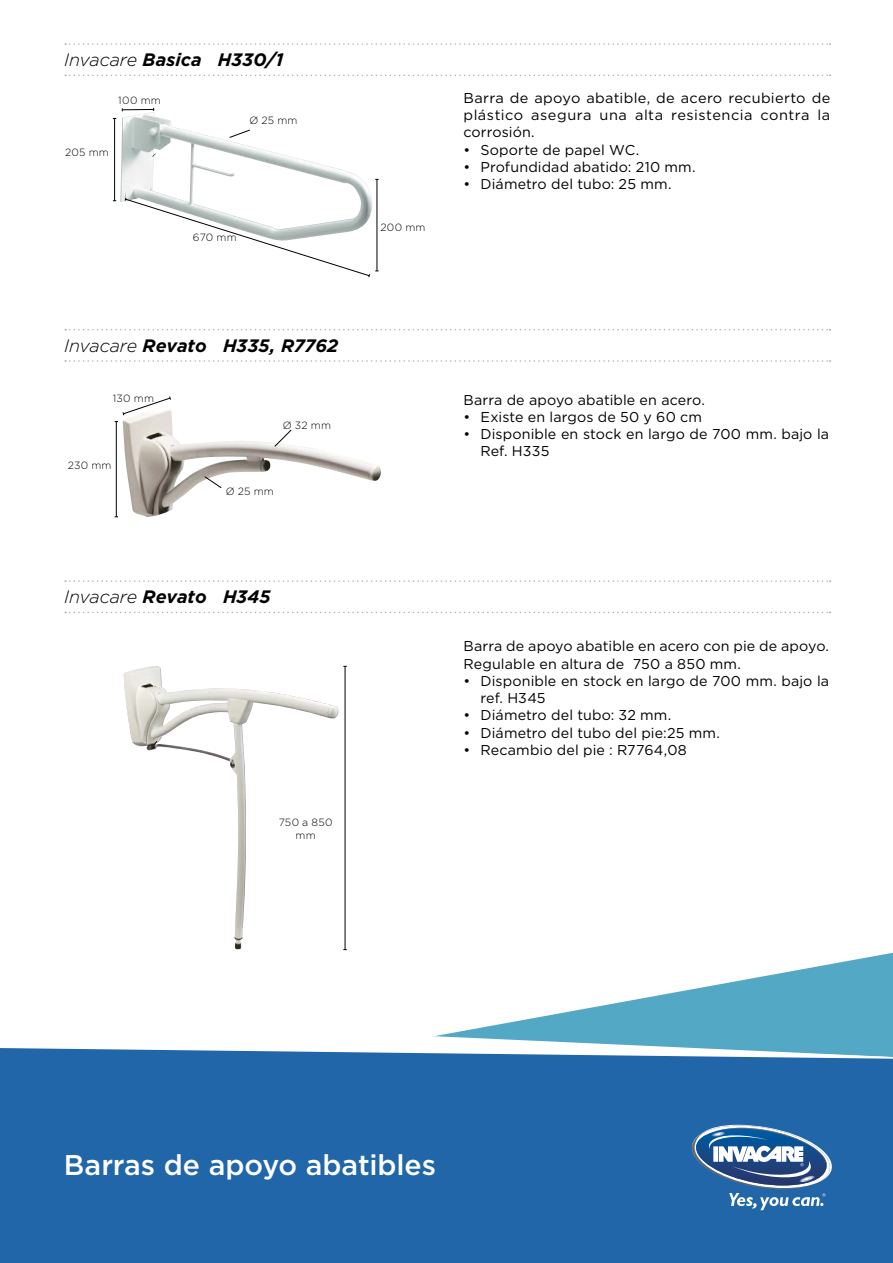
<style>
.page{position:relative;width:893px;height:1263px;background:#fff}
.page>*{position:absolute;margin:0;border:0;box-sizing:border-box;transform-origin:0 0}
.t1{font:500 28.5px "Gotham";letter-spacing:-.005em;color:#fff}
.t2{font:italic 700 18px "Gotham";color:#000}
.t3{font:14.25px/17.2px "Gotham";letter-spacing:.01em;color:#000}
.t4{font:300 10.5px/12.6px "Gotham";letter-spacing:.025em;color:#000;text-align:center}
.s1{font-weight:300}
</style>
<div class="page">
<svg style="left:545px;top:952px;width:348px;height:64px"></svg>
<div style="left:0;top:1059px;width:893px;height:204px;background:#2066a9"></div>
<svg style="left:0;top:1016px;width:893px;height:43px"></svg>
<img style="left:689px;top:1133px;width:130px;height:56px">
<img style="left:691px;top:1125px;width:142px;height:63px">
<img style="left:713px;top:1128px;width:116px;height:42px">
<svg style="left:729px;top:1193px;width:96px;height:17px"></svg>
<svg style="left:694px;top:1129px;width:134px;height:56px"></svg>
<svg style="left:65px;top:43px;width:765px;height:2px"></svg>
<svg style="left:65px;top:75px;width:765px;height:1px"></svg>
<svg style="left:65px;top:329px;width:765px;height:1px"></svg>
<svg style="left:65px;top:360px;width:765px;height:2px"></svg>
<svg style="left:65px;top:580px;width:765px;height:2px"></svg>
<svg style="left:65px;top:612px;width:765px;height:1px"></svg>
<img style="left:124px;top:667px;width:214px;height:282px">
<hr style="left:345px;top:666px;width:1px;height:284px;background:#000">
<svg style="left:153px;top:740px;width:5px;height:6px"></svg>
<img style="left:123px;top:411px;width:258px;height:106px">
<hr style="left:116px;top:422px;width:1px;height:95px;background:#000">
<svg style="left:115px;top:396px;width:56px;height:26px"></svg>
<svg style="left:274px;top:429px;width:18px;height:18px"></svg>
<svg style="left:204px;top:476px;width:18px;height:13px"></svg>
<img style="left:120px;top:112px;width:252px;height:90px">
<hr style="left:122px;top:109px;width:32px;height:1px;background:#000">
<svg style="left:152px;top:153px;width:4px;height:4px"></svg>
<hr style="left:114px;top:118px;width:1px;height:83px;background:#000">
<hr style="left:377px;top:179px;width:1px;height:92px;background:#000">
<svg style="left:124px;top:197px;width:255px;height:81px"></svg>
<svg style="left:229px;top:129px;width:22px;height:9px"></svg>
<p class="t2" style="left:64px;top:48px;width:221px"><span class="s1">Invacare</span> Basica H330/1</p>
<p class="t4" style="left:118px;top:94px;width:44px">100 mm</p>
<p class="t4" style="left:65px;top:145px;width:45px">205 mm</p>
<p class="t4" style="left:249px;top:114px;width:50px">Ø 25 mm</p>
<p class="t4" style="left:193px;top:230px;width:45px">670 mm</p>
<p class="t2" style="left:64px;top:333px;width:275px"><span class="s1">Invacare</span> Revato H335, R7762</p>
<p class="t4" style="left:113px;top:391px;width:43px">130 mm</p>
<p class="t4" style="left:68px;top:458px;width:45px">230 mm</p>
<p class="t4" style="left:283px;top:418px;width:50px">Ø 32 mm</p>
<p class="t4" style="left:226px;top:484px;width:50px">Ø 25 mm</p>
<p class="t2" style="left:64px;top:585px;width:208px"><span class="s1">Invacare</span> Revato H345</p>
<p class="t4" style="left:279px;top:816px;width:55px">750 a 850 mm</p>
<p class="t4" style="left:380px;top:220px;width:47px">200 mm</p>
<p class="t3" style="left:463px;top:89px;width:368px;text-align:justify">Barra de apoyo abatible, de acero recubierto de plástico asegura una alta resistencia contra la corrosión.</p>
<p class="t3" style="left:463px;top:141px;width:177px">• Soporte de papel WC.</p>
<p class="t3" style="left:463px;top:158px;width:234px">• Profundidad abatido: 210 mm.</p>
<p class="t3" style="left:463px;top:175px;width:210px">• Diámetro del tubo: 25 mm.</p>
<p class="t3" style="left:463px;top:391px;width:243px">Barra de apoyo abatible en acero.</p>
<p class="t3" style="left:463px;top:408px;width:240px">• Existe en largos de 50 y 60 cm</p>
<p class="t3" style="left:480px;top:425px;width:350px;text-indent:-17px">• Disponible en stock en largo de 700 mm. bajo la<br>Ref. H335</p>
<p class="t3" style="left:463px;top:637px;width:367px">Barra de apoyo abatible en acero con pie de apoyo.<br>Regulable en altura de 750 a 850 mm.</p>
<p class="t3" style="left:480px;top:672px;width:350px;text-indent:-17px">• Disponible en stock en largo de 700 mm. bajo la ref. H345</p>
<p class="t3" style="left:463px;top:706px;width:209px">• Diámetro del tubo: 32 mm.</p>
<p class="t3" style="left:463px;top:724px;width:258px">• Diámetro del tubo del pie:25 mm.</p>
<p class="t3" style="left:463px;top:741px;width:225px">• Recambio del pie : R7764,08</p>
<h1 class="t1" style="left:64px;top:1146px;width:374px">Barras de apoyo abatibles</h1>
</div>
